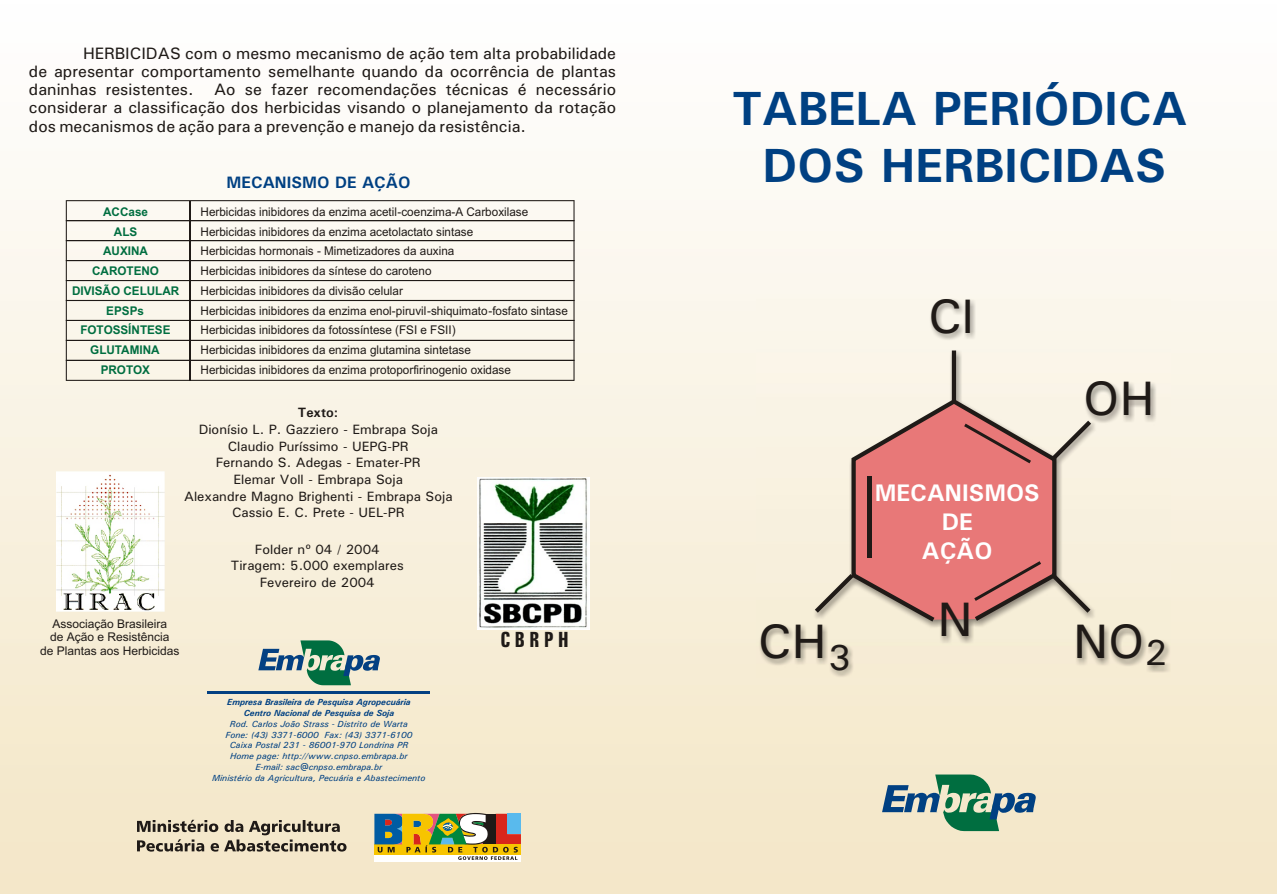
<style>
.page{position:relative;width:1277px;height:894px;background:#fff}
.page>*{position:absolute;margin:0;border:0;box-sizing:border-box;transform-origin:0 0}
.t1{font:48.45px "Univers";color:#1f1a17}
.t2{font:700 48px/56.7px "Univers";color:#004082;text-align:center}
.t3{font:700 24px/29.2px "Univers";color:#fff;text-align:center}
.t4{font:21px "Zurich Bd X Cn BT";color:#1f1a17}
.t5{font:16.5px/18.3px "Univers";color:#1f1a17;text-align:justify}
.t6{font:700 16.5px "Univers";color:#004082}
.t7{font:13.5px/16.6px "Univers";color:#1f1a17;text-align:center}
.t8{font:700 13.5px "Univers";color:#1f1a17}
.t9{font:12px/13.4px "Arial";color:#1f1a17;text-align:center}
.t10{font:700 12px "Arial";color:#006e40}
.t11{font:italic 8.85px/10.9px "Univers";color:#004082;text-align:center}
.t12{font:italic 700 8.85px/10.8px "Univers";color:#004082;text-align:center}
</style>
<div class="page">
<img style="left:0;top:168px;width:1276px;height:726px">
<svg style="left:882px;top:775px;width:153px;height:56px;background:#91ae9e"></svg>
<svg style="left:258px;top:640px;width:122px;height:45px;background:#94b2a4"></svg>
<hr style="left:208px;top:691px;width:222px;height:2px;background:#034082">
<div style="left:374px;top:855px;width:147px;height:6px;background:#fff"></div>
<svg style="left:374px;top:813px;width:147px;height:47px"></svg>
<svg style="left:137px;top:820px;width:209px;height:32px;background:#b1a792"></svg>
<img style="left:756px;top:299px;width:415px;height:379px">
<svg style="left:849px;top:396px;width:211px;height:229px;background:#dd8e89"></svg>
<div style="left:951px;top:351px;width:5px;height:50px;background:#1f1a17"></div>
<svg style="left:1048px;top:416px;width:47px;height:48px;background:#d7d0c3"></svg>
<svg style="left:810px;top:570px;width:48px;height:47px;background:#d5cdba"></svg>
<svg style="left:960px;top:421px;width:74px;height:45px;background:#ce7d7a"></svg>
<svg style="left:971px;top:558px;width:124px;height:59px;background:#d09f95"></svg>
<hr style="left:868px;top:476px;width:4px;height:81px;background:#1f1a17">
<img style="left:57px;top:472px;width:108px;height:139px">
<svg style="left:66px;top:200px;width:508px;height:181px"></svg>
<hr style="left:190px;top:201px;width:1px;height:180px;background:#1f1a17">
<img style="left:478px;top:477px;width:111px;height:153px">
<p class="t5" style="left:29px;top:45px;width:588px;text-indent:54px">HERBICIDAS com o mesmo mecanismo de ação tem alta probabilidade de apresentar comportamento semelhante quando da ocorrência de plantas daninhas resistentes. Ao se fazer recomendações técnicas é necessário considerar a classificação dos herbicidas visando o planejamento da rotação dos mecanismos de ação para a prevenção e manejo da resistência.</p>
<h3 class="t6" style="left:227px;top:176px;width:185px">MECANISMO DE AÇÃO</h3>
<p class="t10" style="left:103px;top:207px;width:46px">ACCase</p>
<p class="t9" style="left:200px;top:206px;width:329px">Herbicidas inibidores da enzima acetil-coenzima-A Carboxilase</p>
<p class="t10" style="left:114px;top:227px;width:25px">ALS</p>
<p class="t9" style="left:200px;top:226px;width:274px">Herbicidas inibidores da enzima acetolactato sintase</p>
<p class="t10" style="left:103px;top:246px;width:46px">AUXINA</p>
<p class="t9" style="left:200px;top:245px;width:255px">Herbicidas hormonais - Mimetizadores da auxina</p>
<p class="t10" style="left:92px;top:266px;width:68px">CAROTENO</p>
<p class="t9" style="left:200px;top:265px;width:232px">Herbicidas inibidores da síntese do caroteno</p>
<p class="t10" style="left:72px;top:286px;width:109px">DIVISÃO CELULAR</p>
<p class="t9" style="left:200px;top:285px;width:204px">Herbicidas inibidores da divisão celular</p>
<p class="t10" style="left:106px;top:306px;width:39px">EPSPs</p>
<p class="t9" style="left:200px;top:305px;width:369px">Herbicidas inibidores da enzima enol-piruvil-shiquimato-fosfato sintase</p>
<p class="t10" style="left:80px;top:325px;width:92px">FOTOSSÍNTESE</p>
<p class="t9" style="left:200px;top:324px;width:257px">Herbicidas inibidores da fotossíntese (FSI e FSII)</p>
<p class="t10" style="left:90px;top:345px;width:71px">GLUTAMINA</p>
<p class="t9" style="left:200px;top:344px;width:272px">Herbicidas inibidores da enzima glutamina sintetase</p>
<p class="t10" style="left:101px;top:365px;width:51px">PROTOX</p>
<p class="t9" style="left:200px;top:364px;width:312px">Herbicidas inibidores da enzima protoporfirinogenio oxidase</p>
<p class="t8" style="left:298px;top:408px;width:42px">Texto:</p>
<p class="t7" style="left:184px;top:422px;width:270px">Dionísio L. P. Gazziero - Embrapa Soja<br>Claudio Puríssimo - UEPG-PR<br>Fernando S. Adegas - Emater-PR<br>Elemar Voll - Embrapa Soja<br>Alexandre Magno Brighenti - Embrapa Soja<br>Cassio E. C. Prete - UEL-PR</p>
<p class="t7" style="left:231px;top:542px;width:174px">Folder nº 04 / 2004<br>Tiragem: 5.000 exemplares<br>Fevereiro de 2004</p>
<p class="t9" style="left:40px;top:618px;width:141px">Associação Brasileira<br>de Ação e Resistência<br>de Plantas aos Herbicidas</p>
<h3 class="t4" style="left:500px;top:631px;width:70px">C B R P H</h3>
<p class="t12" style="left:227px;top:697px;width:185px">Empresa Brasileira de Pesquisa Agropecuária<br>Centro Nacional de Pesquisa de Soja</p>
<p class="t11" style="left:212px;top:719px;width:215px">Rod. Carlos João Strass - Distrito de Warta<br>Fone: (43) 3371-6000 Fax: (43) 3371-6100<br>Caixa Postal 231 - 86001-970 Londrina PR<br>Home page: http://www.cnpso.embrapa.br<br>E-mail: sac@cnpso.embrapa.br<br>Ministério da Agricultura, Pecuária e Abastecimento</p>
<h2 class="t2" style="left:732px;top:84px;width:457px">TABELA PERIÓDICA<br>DOS HERBICIDAS</h2>
<h1 class="t1" style="left:928px;top:299px;width:47px">Cl</h1>
<h1 class="t1" style="left:758px;top:624px;width:94px">CH<sub>3</sub></h1>
<h3 class="t3" style="left:874px;top:480px;width:167px">MECANISMOS<br>DE<br>AÇÃO</h3>
<h1 class="t1" style="left:937px;top:603px;width:36px">N</h1>
<h1 class="t1" style="left:1083px;top:382px;width:73px">OH</h1>
<h1 class="t1" style="left:1073px;top:625px;width:96px">NO<sub>2</sub></h1>
</div>
